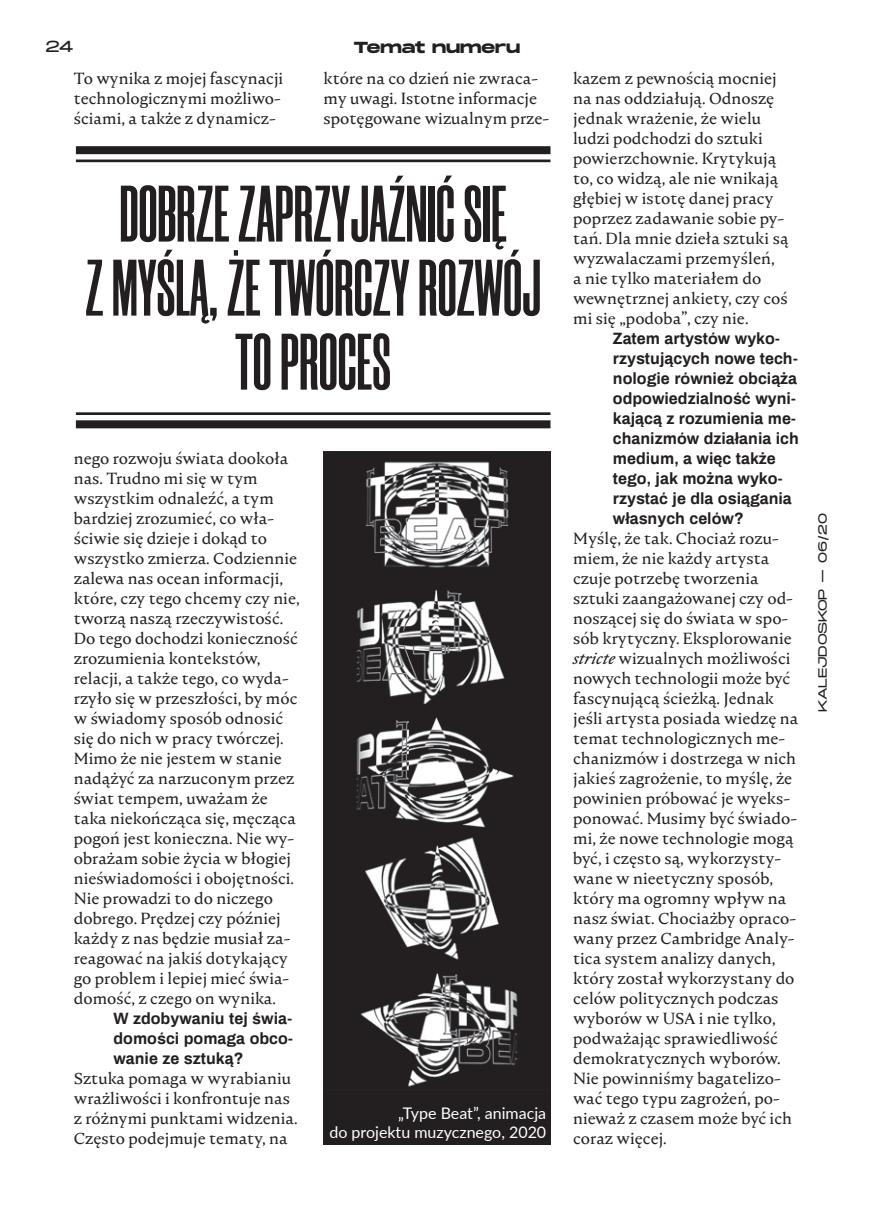
<style>
.page{position:relative;width:874px;height:1225px;background:#fff}
.page>*{position:absolute;margin:0;border:0;box-sizing:border-box;transform-origin:0 0}
.t1{font:700 80px/74px "Morganite";color:#231f20;text-align:center}
.t2{font:16px/20px "Nocturne Serif";color:#231f20}
.t3{font:700 16px/20px "Archivo";color:#231f20;text-align:justify}
.t4{font:16px/19.2px "Lato";color:#fff;text-align:right}
.t5{font:700 16px "Monument Extended";letter-spacing:-.005em;color:#231f20}
.t6{font:200 16px "Monument Extended";color:#231f20}
.t7{font:200 12px "Monument Extended";letter-spacing:-.025em;color:#231f20}
.s1{font-style:italic}
</style>
<div class="page">
<div style="left:76px;top:146px;width:474px;height:8px;background:#231f20"></div>
<hr style="left:76px;top:159px;width:474px;height:3px;background:#231f20">
<hr style="left:76px;top:412px;width:474px;height:3px;background:#231f20">
<div style="left:76px;top:420px;width:474px;height:8px;background:#231f20"></div>
<img style="left:323px;top:451px;width:227px;height:693px">
<p class="t6" style="left:45px;top:35px;width:30px">24</p>
<p class="t5" style="left:353px;top:35px;width:168px">Temat numeru</p>
<p class="t2" style="left:74px;top:68px;width:211px">To wynika z mojej fascynacji technologicznymi możliwo&shy;ściami, a także z dynamicz-</p>
<p class="t2" style="left:323px;top:68px;width:227px">które na co dzień nie zwraca&shy;my uwagi. Istotne informacje spotęgowane wizualnym prze-</p>
<p class="t2" style="left:573px;top:68px;width:217px">kazem z pewnością mocniej na nas oddziałują. Odnoszę jednak wrażenie, że wielu ludzi podchodzi do sztuki powierzchownie. Krytykują to, co widzą, ale nie wnikają głębiej w istotę danej pracy poprzez zadawanie sobie py&shy;tań. Dla mnie dzieła sztuki są wyzwalaczami przemyśleń,<br>a nie tylko materiałem do wewnętrznej ankiety, czy coś mi się „podoba”, czy nie.</p>
<p class="t3" style="left:612px;top:328px;width:187px;text-align:left">Zatem artystów wyko&shy;rzystujących nowe tech&shy;nologie również obciąża odpowiedzialność wyni&shy;kającą z rozumienia me&shy;chanizmów działania ich medium, a więc także tego, jak można wyko&shy;rzystać je dla osiągania własnych celów?</p>
<p class="t2" style="left:573px;top:528px;width:227px">Myślę, że tak. Chociaż rozu&shy;miem, że nie każdy artysta czuje potrzebę tworzenia sztuki zaangażowanej czy od&shy;noszącej się do świata w spo&shy;sób krytyczny. Eksplorowanie <span class="s1">stricte</span> wizualnych możliwości nowych technologii może być fascynującą ścieżką. Jednak jeśli artysta posiada wiedzę na temat technologicznych me&shy;chanizmów i dostrzega w nich jakieś zagrożenie, to myślę, że powinien próbować je wyeks&shy;ponować. Musimy być świado&shy;mi, że nowe technologie mogą być, i często są, wykorzysty&shy;wane w nieetyczny sposób, który ma ogromny wpływ na nasz świat. Chociażby opraco&shy;wany przez Cambridge Analy&shy;tica system analizy danych, który został wykorzystany do celów politycznych podczas wyborów w USA i nie tylko, podważając sprawiedliwość demokratycznych wyborów.<br>Nie powinniśmy bagatelizo&shy;wać tego typu zagrożeń, po&shy;nieważ z czasem może być ich coraz więcej.</p>
<h1 class="t1" style="left:85px;top:178px;width:457px">DOBRZE ZAPRZYJAŹNIĆ SIĘ<br>Z MYŚLĄ, ŻE TWÓRCZY ROZWÓJ<br>TO PROCES</h1>
<p class="t2" style="left:74px;top:448px;width:227px">nego rozwoju świata dookoła nas. Trudno mi się w tym wszystkim odnaleźć, a tym bardziej zrozumieć, co wła&shy;ściwie się dzieje i dokąd to wszystko zmierza. Codziennie zalewa nas ocean informacji, które, czy tego chcemy czy nie, tworzą naszą rzeczywistość.<br>Do tego dochodzi konieczność zrozumienia kontekstów, relacji, a także tego, co wyda&shy;rzyło się w przeszłości, by móc w świadomy sposób odnosić się do nich w pracy twórczej.<br>Mimo że nie jestem w stanie nadążyć za narzuconym przez świat tempem, uważam że taka niekończąca się, męcząca pogoń jest konieczna. Nie wy&shy;obrażam sobie życia w błogiej nieświadomości i obojętności.<br>Nie prowadzi to do niczego dobrego. Prędzej czy później każdy z nas będzie musiał za&shy;reagować na jakiś dotykający go problem i lepiej mieć świa&shy;domość, z czego on wynika.</p>
<p class="t3" style="left:113px;top:1008px;width:181px">W zdobywaniu tej świa&shy;domości pomaga obco&shy;wanie ze sztuką?</p>
<p class="t2" style="left:74px;top:1068px;width:225px">Sztuka pomaga w wyrabianiu wrażliwości i konfrontuje nas z różnymi punktami widzenia.<br>Często podejmuje tematy, na</p>
<p class="t4" style="left:329px;top:1102px;width:218px">„Type Beat”, animacja<br>do projektu muzycznego, 2020</p>
<p class="t7" style="left:813px;top:711px;width:200px;rotate:-90deg">KALEJDOSKOP – 06/20</p>
</div>
